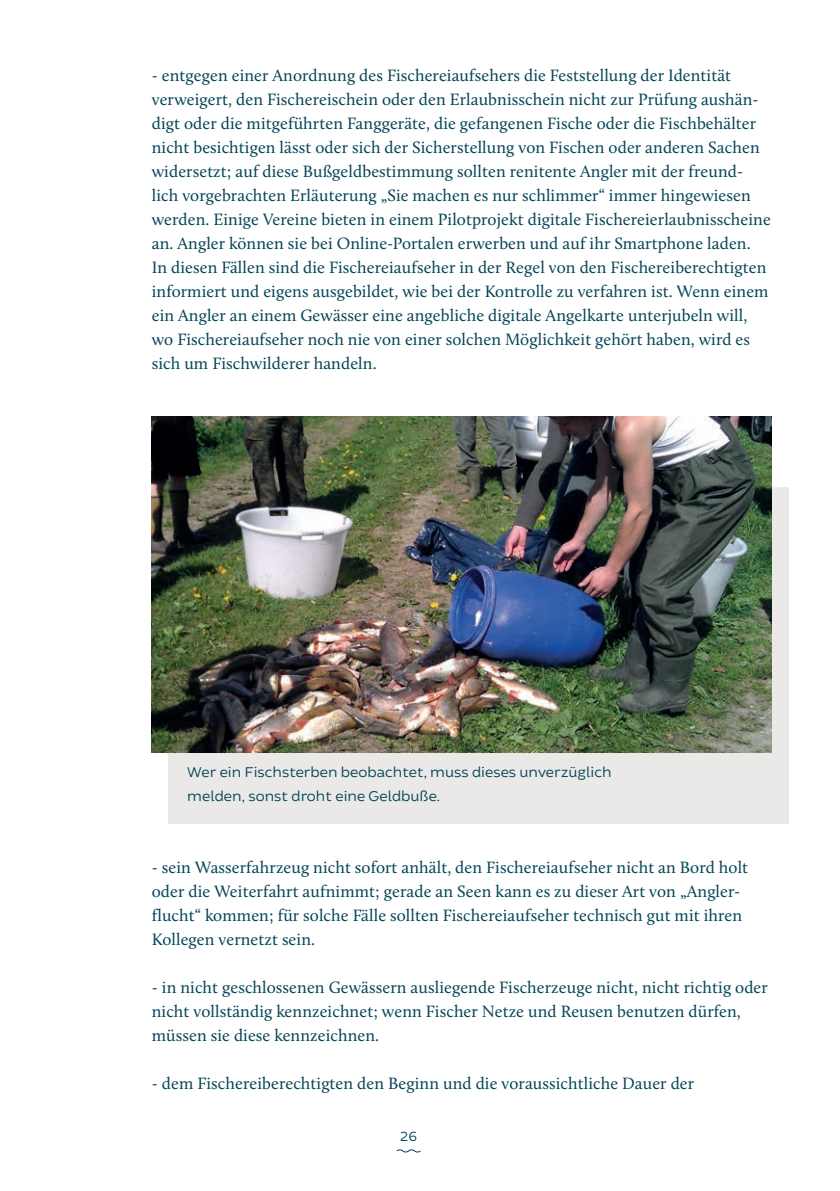
<style>
.page{position:relative;width:840px;height:1191px;background:#fff}
.page>*{position:absolute;margin:0;border:0;box-sizing:border-box;transform-origin:0 0}
.t1{font:17px/24px "Calluna";letter-spacing:.005em;color:#044457}
.t2{font:15px/24px "Brocha";letter-spacing:.005em;color:#044457}
.t3{font:14px "Brocha";color:#044457}
</style>
<div class="page">
<svg style="left:396px;top:1149px;width:25px;height:4px"></svg>
<div style="left:169px;top:487px;width:619px;height:337px;background:#eae9e8"></div>
<img style="left:152px;top:417px;width:619px;height:336px">
<p class="t1" style="left:152px;top:63px;width:620px">- entgegen einer Anordnung des Fischereiaufsehers die Feststellung der Identität verweigert, den Fischereischein oder den Erlaubnisschein nicht zur Prüfung aushän&shy;digt oder die mitgeführten Fanggeräte, die gefangenen Fische oder die Fischbehälter nicht besichtigen lässt oder sich der Sicherstellung von Fischen oder anderen Sachen widersetzt; auf diese Bußgeldbestimmung sollten renitente Angler mit der freund&shy;lich vorgebrachten Erläuterung „Sie machen es nur schlimmer“ immer hingewiesen werden. Einige Vereine bieten in einem Pilotprojekt digitale Fischereierlaubnisscheine an. Angler können sie bei Online-Portalen erwerben und auf ihr Smartphone laden.<br>In diesen Fällen sind die Fischereiaufseher in der Regel von den Fischereiberechtigten informiert und eigens ausgebildet, wie bei der Kontrolle zu verfahren ist. Wenn einem ein Angler an einem Gewässer eine angebliche digitale Angelkarte unterjubeln will, wo Fischereiaufseher noch nie von einer solchen Möglichkeit gehört haben, wird es sich um Fischwilderer handeln.</p>
<p class="t2" style="left:187px;top:760px;width:425px">Wer ein Fischsterben beobachtet, muss dieses unverzüglich melden, sonst droht eine Geldbuße.</p>
<p class="t1" style="left:152px;top:855px;width:597px">- sein Wasserfahrzeug nicht sofort anhält, den Fischereiaufseher nicht an Bord holt oder die Weiterfahrt aufnimmt; gerade an Seen kann es zu dieser Art von „Angler&shy;flucht“ kommen; für solche Fälle sollten Fischereiaufseher technisch gut mit ihren Kollegen vernetzt sein.</p>
<p class="t1" style="left:152px;top:975px;width:617px">- in nicht geschlossenen Gewässern ausliegende Fischerzeuge nicht, nicht richtig oder nicht vollständig kennzeichnet; wenn Fischer Netze und Reusen benutzen dürfen, müssen sie diese kennzeichnen.</p>
<p class="t1" style="left:152px;top:1071px;width:543px">- dem Fischereiberechtigten den Beginn und die voraussichtliche Dauer der</p>
<p class="t3" style="left:400px;top:1128px;width:18px">26</p>
</div>
